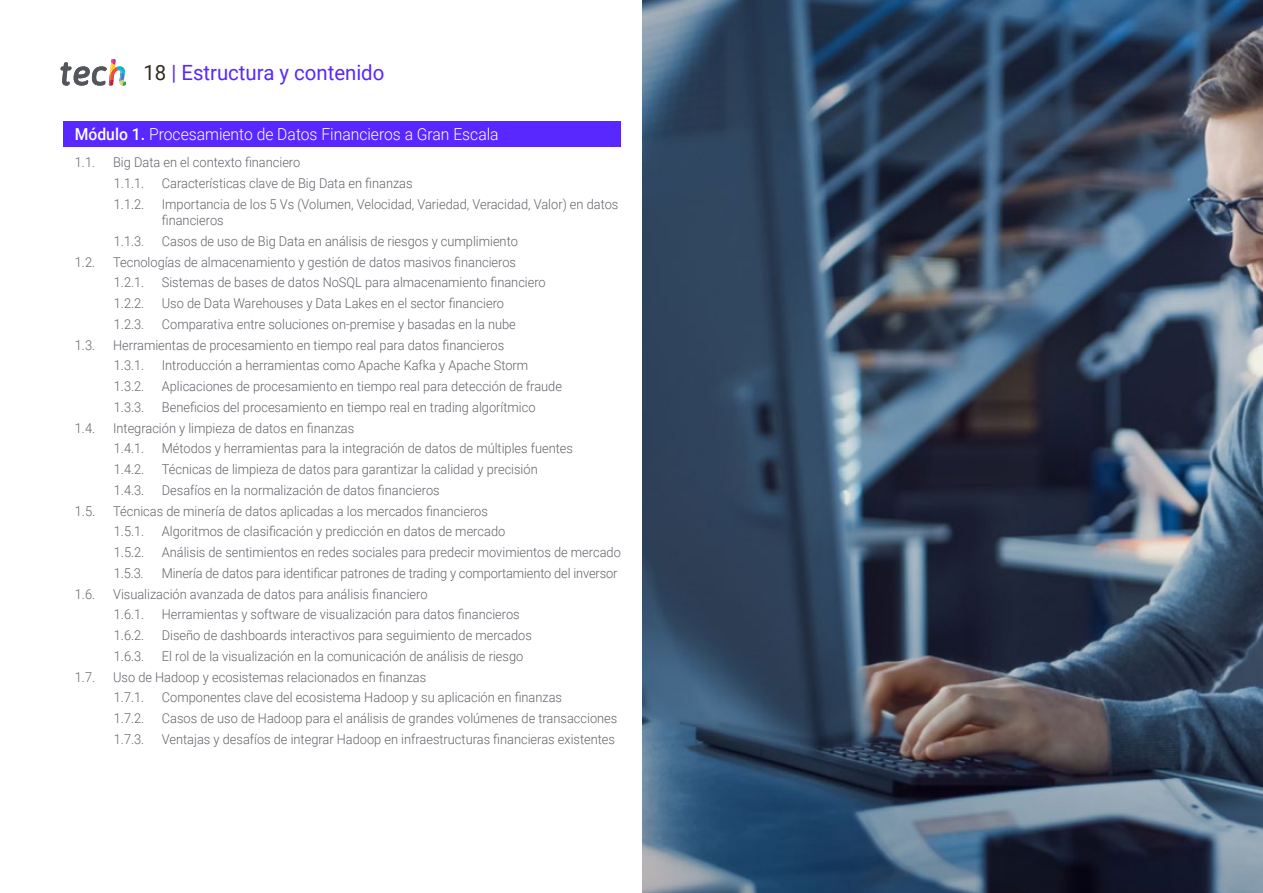
<style>
.page{position:relative;width:1263px;height:893px;background:#fff}
.page>*{position:absolute;margin:0;border:0;box-sizing:border-box;transform-origin:0 0}
.t1{font:21px "Roboto";color:#5927ff}
.t2{font:300 16.5px "Roboto";color:#fff;scale:.95 1}
.t3{font:300 13.5px/20.7px "Roboto";color:#61646a;scale:.95 1}
.s1{color:#312e20}
.s2{font-weight:500}
</style>
<div class="page">
<div style="left:64px;top:121px;width:557px;height:25px;background:#5927ff"></div>
<img style="left:643px;top:0;width:620px;height:893px">
<svg style="left:61px;top:59px;width:65px;height:27px"></svg>
<h1 class="t1" style="left:144px;top:57px;width:242px"><span class="s1">18</span> | Estructura y contenido</h1>
<p class="t2" style="left:75px;top:123px;width:448px"><span class="s2">Módulo 1.</span> Procesamiento de Datos Financieros a Gran Escala</p>
<p class="t3" style="left:75px;top:151px;width:23px">1.1.</p>
<p class="t3" style="left:113px;top:151px;width:199px">Big Data en el contexto financiero<br>1.1.1.</p>
<p class="t3" style="left:162px;top:172px;width:265px">Características clave de Big Data en finanzas</p>
<p class="t3" style="left:114px;top:193px;width:34px">1.1.2.</p>
<p class="t3" style="left:162px;top:195px;width:482px;line-height:16.5px">Importancia de los 5 Vs (Volumen, Velocidad, Variedad, Veracidad, Valor) en datos financieros</p>
<p class="t3" style="left:114px;top:230px;width:34px">1.1.3.</p>
<p class="t3" style="left:162px;top:230px;width:376px">Casos de uso de Big Data en análisis de riesgos y cumplimiento</p>
<p class="t3" style="left:75px;top:251px;width:23px">1.2.</p>
<p class="t3" style="left:113px;top:251px;width:426px">Tecnologías de almacenamiento y gestión de datos masivos financieros<br>1.2.1.</p>
<p class="t3" style="left:162px;top:272px;width:406px">Sistemas de bases de datos NoSQL para almacenamiento financiero</p>
<p class="t3" style="left:114px;top:292px;width:34px">1.2.2.</p>
<p class="t3" style="left:162px;top:292px;width:362px">Uso de Data Warehouses y Data Lakes en el sector financiero</p>
<p class="t3" style="left:114px;top:313px;width:34px">1.2.3.</p>
<p class="t3" style="left:162px;top:313px;width:374px">Comparativa entre soluciones on-premise y basadas en la nube</p>
<p class="t3" style="left:75px;top:334px;width:23px">1.3.</p>
<p class="t3" style="left:113px;top:334px;width:413px">Herramientas de procesamiento en tiempo real para datos financieros<br>1.3.1.</p>
<p class="t3" style="left:162px;top:355px;width:387px">Introducción a herramientas como Apache Kafka y Apache Storm</p>
<p class="t3" style="left:114px;top:375px;width:34px">1.3.2.</p>
<p class="t3" style="left:162px;top:375px;width:423px">Aplicaciones de procesamiento en tiempo real para detección de fraude</p>
<p class="t3" style="left:114px;top:396px;width:34px">1.3.3.</p>
<p class="t3" style="left:162px;top:396px;width:395px">Beneficios del procesamiento en tiempo real en trading algorítmico</p>
<p class="t3" style="left:75px;top:417px;width:23px">1.4.</p>
<p class="t3" style="left:113px;top:417px;width:255px">Integración y limpieza de datos en finanzas<br>1.4.1.</p>
<p class="t3" style="left:162px;top:438px;width:434px">Métodos y herramientas para la integración de datos de múltiples fuentes</p>
<p class="t3" style="left:114px;top:458px;width:34px">1.4.2.</p>
<p class="t3" style="left:162px;top:458px;width:397px">Técnicas de limpieza de datos para garantizar la calidad y precisión</p>
<p class="t3" style="left:114px;top:479px;width:34px">1.4.3.</p>
<p class="t3" style="left:162px;top:479px;width:294px">Desafíos en la normalización de datos financieros</p>
<p class="t3" style="left:75px;top:500px;width:23px">1.5.</p>
<p class="t3" style="left:113px;top:500px;width:396px">Técnicas de minería de datos aplicadas a los mercados financieros<br>1.5.1.</p>
<p class="t3" style="left:162px;top:521px;width:363px">Algoritmos de clasificación y predicción en datos de mercado</p>
<p class="t3" style="left:114px;top:541px;width:34px">1.5.2.</p>
<p class="t3" style="left:162px;top:541px;width:485px">Análisis de sentimientos en redes sociales para predecir movimientos de mercado</p>
<p class="t3" style="left:114px;top:562px;width:33px">1.5.3.</p>
<p class="t3" style="left:162px;top:562px;width:481px">Minería de datos para identificar patrones de trading y comportamiento del inversor</p>
<p class="t3" style="left:75px;top:583px;width:23px">1.6.</p>
<p class="t3" style="left:113px;top:583px;width:332px">Visualización avanzada de datos para análisis financiero<br>1.6.1.</p>
<p class="t3" style="left:162px;top:604px;width:378px">Herramientas y software de visualización para datos financieros</p>
<p class="t3" style="left:114px;top:624px;width:34px">1.6.2.</p>
<p class="t3" style="left:162px;top:624px;width:391px">Diseño de dashboards interactivos para seguimiento de mercados</p>
<p class="t3" style="left:114px;top:645px;width:34px">1.6.3.</p>
<p class="t3" style="left:162px;top:645px;width:382px">El rol de la visualización en la comunicación de análisis de riesgo</p>
<p class="t3" style="left:75px;top:666px;width:23px">1.7.</p>
<p class="t3" style="left:113px;top:666px;width:331px">Uso de Hadoop y ecosistemas relacionados en finanzas<br>1.7.1.</p>
<p class="t3" style="left:162px;top:687px;width:423px">Componentes clave del ecosistema Hadoop y su aplicación en finanzas</p>
<p class="t3" style="left:114px;top:707px;width:34px">1.7.2.</p>
<p class="t3" style="left:162px;top:707px;width:481px">Casos de uso de Hadoop para el análisis de grandes volúmenes de transacciones</p>
<p class="t3" style="left:114px;top:728px;width:34px">1.7.3.</p>
<p class="t3" style="left:162px;top:728px;width:479px">Ventajas y desafíos de integrar Hadoop en infraestructuras financieras existentes</p>
</div>
